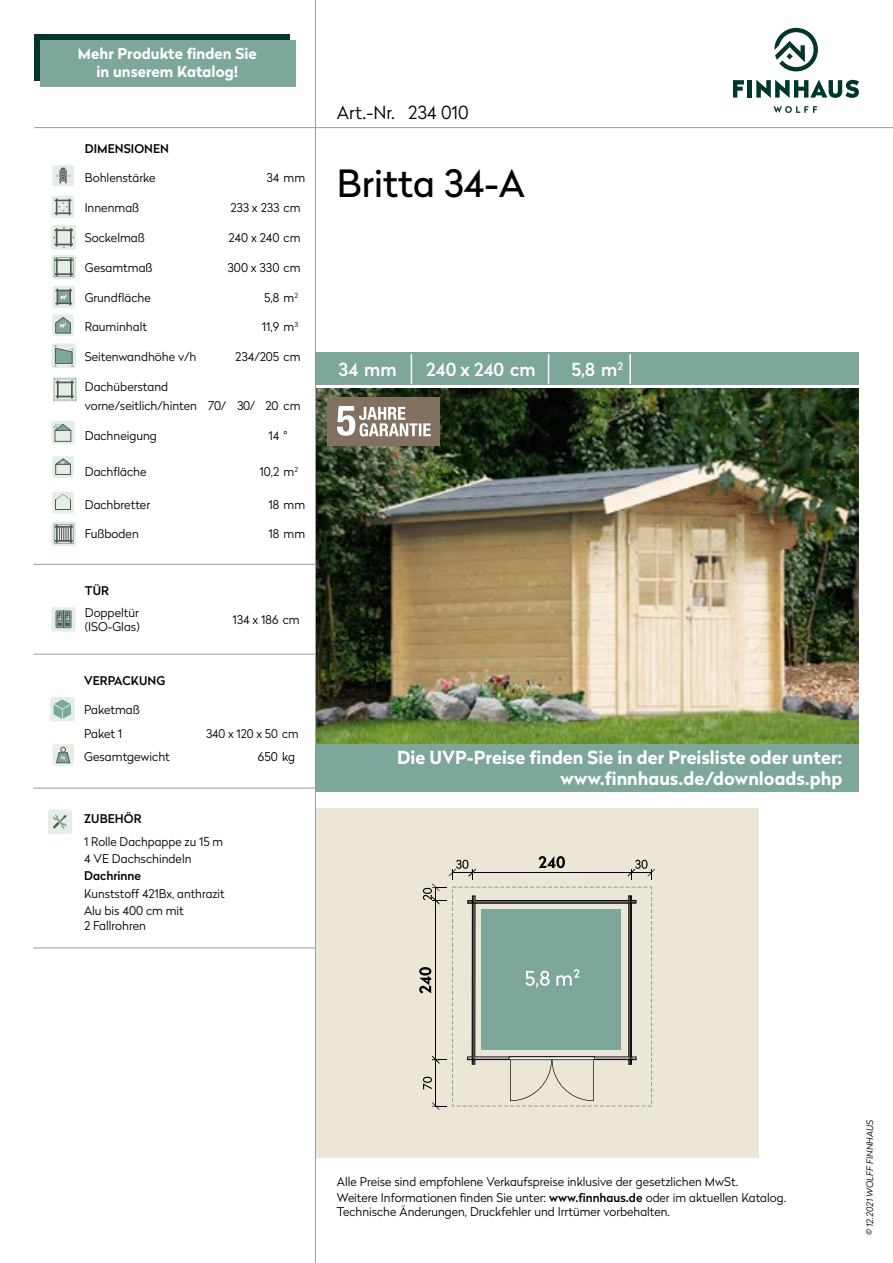
<style>
.page{position:relative;width:893px;height:1263px;background:#fff}
.page>*{position:absolute;margin:0;border:0;box-sizing:border-box;transform-origin:0 0}
.t1{font:37.5px "Radikal";color:#000}
.t2{font:700 18px/21.6px "Radikal";color:#fff;text-align:right}
.t3{font:500 18px "Radikal";color:#fff}
.t4{font:300 18px "Radikal";color:#000}
.t5{font:700 15px/18px "Radikal";color:#fff;text-align:center}
.t6{font:300 12px/14.4px "Radikal";color:#000}
.t7{font:500 12px "Radikal";letter-spacing:.005em;color:#000}
.t8{font:italic 300 9px "Radikal";color:#000}
.s1{font-weight:500}
</style>
<div class="page">
<div style="left:34px;top:34px;width:255px;height:46px;background:#00372a"></div>
<hr style="left:316px;top:127px;width:577px;height:1px;background:#9d9d9c">
<hr style="left:315px;top:0;width:1px;height:1263px;background:#9d9d9c">
<div style="left:40px;top:41px;width:255px;height:46px;background:#7ea79b"></div>
<div style="left:316px;top:808px;width:442px;height:350px;background:#ebe6d6"></div>
<div style="left:315px;top:352px;width:544px;height:32px;background:#7ea79b"></div>
<img style="left:316px;top:388px;width:543px;height:356px">
<div style="left:52px;top:607px;width:24px;height:24px;background:linear-gradient(to right,#e4eee4,#e4eee4);border-radius:3px"></div>
<svg style="left:56px;top:610px;width:15px;height:18px"></svg>
<div style="left:52px;top:165px;width:22px;height:21px;background:#e4eee4;border-radius:2px"></div>
<svg style="left:57px;top:168px;width:13px;height:15px"></svg>
<div style="left:52px;top:196px;width:22px;height:22px;background:#e4eee4;border-radius:2px"></div>
<svg style="left:55px;top:199px;width:16px;height:16px"></svg>
<div style="left:51px;top:225px;width:25px;height:25px;background:#e4eee4;border-radius:3px"></div>
<svg style="left:54px;top:227px;width:20px;height:21px"></svg>
<div style="left:52px;top:255px;width:24px;height:24px;background:linear-gradient(to right,#d0e0d5,#d8e6db);border-radius:3px"></div>
<svg style="left:54px;top:257px;width:20px;height:20px"></svg>
<div style="left:53px;top:286px;width:22px;height:22px;background:#e4eee4;border-radius:2px"></div>
<svg style="left:55px;top:289px;width:17px;height:16px"></svg>
<div style="left:52px;top:314px;width:22px;height:22px;background:#e4eee4;border-radius:2px"></div>
<svg style="left:55px;top:317px;width:16px;height:17px"></svg>
<div style="left:51px;top:343px;width:25px;height:25px;background:#e4eee4;border-radius:3px"></div>
<svg style="left:54px;top:345px;width:20px;height:22px"></svg>
<svg style="left:53px;top:377px;width:24px;height:24px"></svg>
<svg style="left:54px;top:378px;width:23px;height:23px"></svg>
<div style="left:51px;top:421px;width:24px;height:23px;background:#e4eee4;border-radius:2px"></div>
<svg style="left:53px;top:424px;width:19px;height:18px"></svg>
<div style="left:52px;top:456px;width:22px;height:22px;background:#e4eee4;border-radius:2px"></div>
<svg style="left:55px;top:458px;width:16px;height:17px"></svg>
<div style="left:52px;top:492px;width:22px;height:21px;background:#e4eee4;border-radius:2px"></div>
<svg style="left:55px;top:494px;width:16px;height:16px"></svg>
<div style="left:52px;top:522px;width:24px;height:24px;background:linear-gradient(to right,#e4eee4,#e4eee4);border-radius:3px"></div>
<svg style="left:54px;top:524px;width:20px;height:20px"></svg>
<div style="left:48px;top:809px;width:24px;height:24px;background:#e4eee4;border-radius:3px"></div>
<svg style="left:53px;top:815px;width:14px;height:13px"></svg>
<div style="left:50px;top:697px;width:25px;height:24px;background:#e4eee4;border-radius:3px"></div>
<svg style="left:54px;top:699px;width:17px;height:20px"></svg>
<div style="left:53px;top:744px;width:21px;height:22px;background:#e4eee4;border-radius:2px"></div>
<svg style="left:56px;top:747px;width:15px;height:16px"></svg>
<hr style="left:411px;top:354px;width:1px;height:30px;background:#fff">
<hr style="left:548px;top:354px;width:1px;height:30px;background:#fff">
<hr style="left:629px;top:354px;width:2px;height:30px;background:#fff">
<hr style="left:34px;top:564px;width:282px;height:1px;background:#9d9d9c">
<hr style="left:34px;top:654px;width:282px;height:1px;background:#9d9d9c">
<hr style="left:33px;top:947px;width:282px;height:1px;background:#9d9d9c">
<hr style="left:34px;top:127px;width:281px;height:1px;background:#9d9d9c">
<hr style="left:33px;top:788px;width:282px;height:1px;background:#9d9d9c">
<svg style="left:419px;top:856px;width:236px;height:254px"></svg>
<div style="left:316px;top:744px;width:543px;height:48px;background:#7ea79b"></div>
<svg style="left:774px;top:28px;width:44px;height:43px"></svg>
<svg style="left:773px;top:106px;width:44px;height:7px"></svg>
<svg style="left:733px;top:80px;width:11px;height:18px"></svg>
<hr style="left:748px;top:80px;width:4px;height:18px;background:#00372a">
<svg style="left:756px;top:80px;width:103px;height:18px"></svg>
<div style="left:328px;top:397px;width:112px;height:48px;background:#827060"></div>
<svg style="left:337px;top:406px;width:94px;height:30px"></svg>
<p class="t5" style="left:78px;top:44px;width:181px">Mehr Produkte finden Sie in unserem Katalog!</p>
<p class="t7" style="left:85px;top:140px;width:86px">DIMENSIONEN</p>
<p class="t6" style="left:85px;top:170px;width:72px">Bohlenstärke</p>
<p class="t6" style="left:267px;top:170px;width:40px">34 mm</p>
<p class="t6" style="left:85px;top:200px;width:56px">Innenmaß</p>
<p class="t6" style="left:230px;top:200px;width:72px">233 x 233 cm</p>
<p class="t6" style="left:85px;top:230px;width:62px">Sockelmaß</p>
<p class="t6" style="left:229px;top:230px;width:73px">240 x 240 cm</p>
<p class="t6" style="left:85px;top:260px;width:69px">Gesamtmaß</p>
<p class="t6" style="left:228px;top:260px;width:74px">300 x 330 cm</p>
<p class="t6" style="left:85px;top:289px;width:68px">Grundfläche</p>
<p class="t6" style="left:264px;top:289px;width:35px">5,8 m<sup>2</sup></p>
<p class="t6" style="left:85px;top:319px;width:64px">Rauminhalt</p>
<p class="t6" style="left:262px;top:319px;width:38px">11,9 m<sup>3</sup></p>
<p class="t6" style="left:85px;top:349px;width:113px">Seitenwandhöhe v/h</p>
<p class="t6" style="left:235px;top:349px;width:67px">234/205 cm</p>
<p class="t6" style="left:85px;top:376px;width:217px;line-height:19.5px">Dachüberstand<br>vorne/seitlich/hinten 70/ 30/ 20 cm</p>
<p class="t6" style="left:85px;top:428px;width:74px">Dachneigung</p>
<p class="t6" style="left:268px;top:428px;width:21px">14 °</p>
<p class="t6" style="left:85px;top:464px;width:63px">Dachfläche</p>
<p class="t6" style="left:260px;top:464px;width:40px">10,2 m<sup>2</sup></p>
<p class="t6" style="left:85px;top:497px;width:67px">Dachbretter</p>
<p class="t6" style="left:269px;top:497px;width:38px">18 mm</p>
<p class="t6" style="left:85px;top:526px;width:56px">Fußboden</p>
<p class="t6" style="left:269px;top:526px;width:38px">18 mm</p>
<p class="t7" style="left:85px;top:582px;width:26px">TÜR</p>
<p class="t6" style="left:85px;top:605px;width:57px">Doppeltür (ISO-Glas)</p>
<p class="t6" style="left:232px;top:612px;width:69px">134 x 186 cm</p>
<p class="t7" style="left:84px;top:672px;width:83px">VERPACKUNG</p>
<p class="t6" style="left:84px;top:698px;width:57px;line-height:23.4px">Paketmaß<br>Paket 1</p>
<p class="t6" style="left:206px;top:726px;width:94px">340 x 120 x 50 cm</p>
<p class="t6" style="left:84px;top:749px;width:87px">Gesamtgewicht</p>
<p class="t6" style="left:258px;top:749px;width:39px">650 kg</p>
<p class="t7" style="left:84px;top:810px;width:59px">ZUBEHÖR</p>
<p class="t6" style="left:84px;top:833px;width:141px;line-height:17px">1 Rolle Dachpappe zu 15 m<br>4 VE Dachschindeln</p>
<p class="t7" style="left:84px;top:867px;width:59px">Dachrinne</p>
<p class="t6" style="left:84px;top:885px;width:142px;line-height:17.1px">Kunststoff 421Bx, anthrazit<br>Alu bis 400 cm mit</p>
<p class="t6" style="left:84px;top:917px;width:63px">2 Fallrohren</p>
<h2 class="t4" style="left:337px;top:100px;width:133px">Art.-Nr. 234 010</h2>
<h1 class="t1" style="left:337px;top:157px;width:189px">Britta 34-A</h1>
<h2 class="t3" style="left:339px;top:356px;width:60px">34 mm</h2>
<h2 class="t3" style="left:426px;top:356px;width:111px">240 x 240 cm</h2>
<h2 class="t3" style="left:571px;top:356px;width:53px">5,8 m<sup>2</sup></h2>
<h2 class="t2" style="left:397px;top:745px;width:447px">Die UVP-Preise finden Sie in der Preisliste oder unter: www.finnhaus.de/downloads.php</h2>
<p class="t6" style="left:337px;top:1174px;width:403px">Alle Preise sind empfohlene Verkaufspreise inklusive der gesetzlichen MwSt.</p>
<p class="t6" style="left:337px;top:1190px;width:451px">Weitere Informationen finden Sie unter: <span class="s1">www.finnhaus.de</span> oder im aktuellen Katalog.<br>Technische Änderungen, Druckfehler und Irrtümer vorbehalten.</p>
<p class="t8" style="left:864px;top:1235px;width:117px;rotate:-90deg">© 12.2021 WOLFF FINNHAUS</p>
</div>
